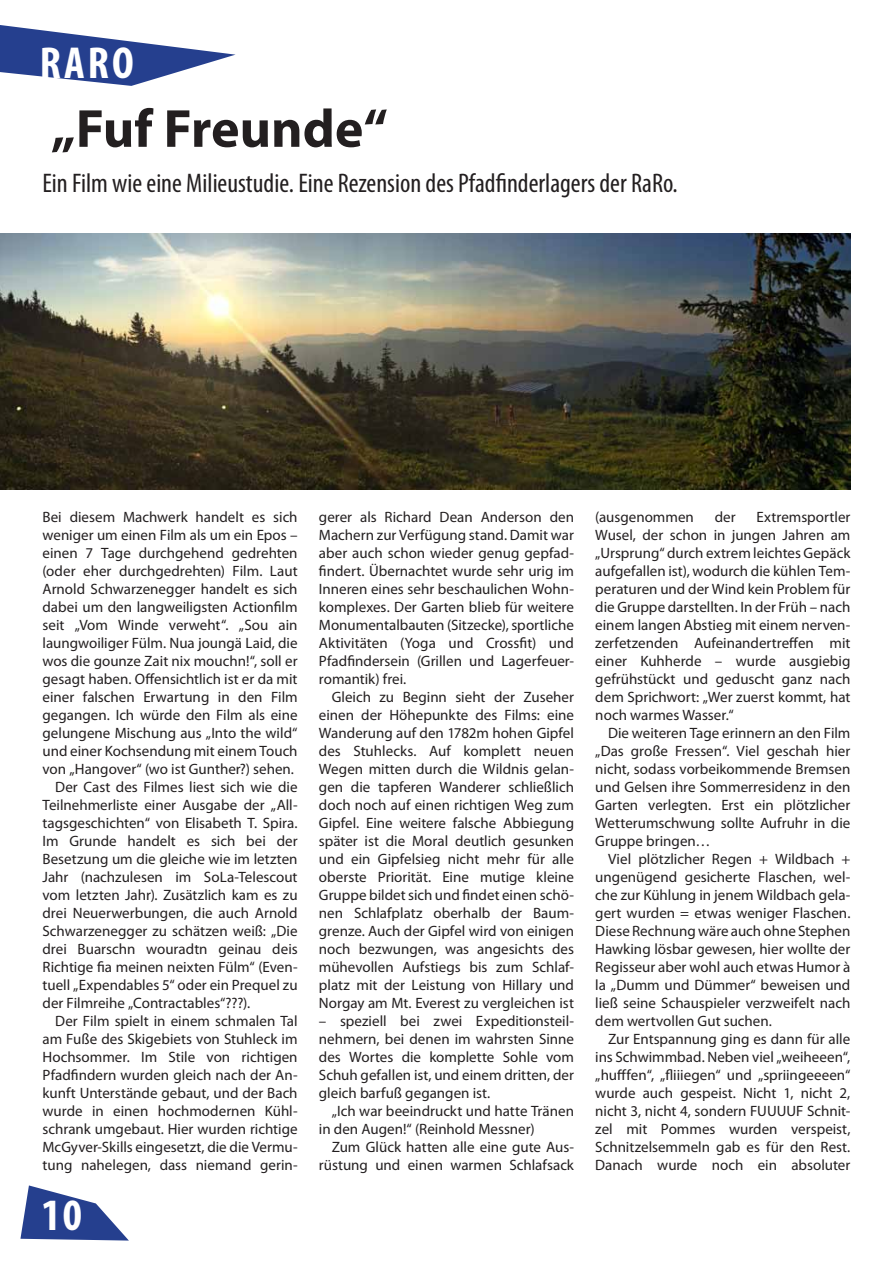
<style>
.page{position:relative;width:893px;height:1263px;background:#fff}
.page>*{position:absolute;margin:0;border:0;box-sizing:border-box;transform-origin:0 0}
.t1{font:700 54px "Myriad Pro";color:#231f20}
.t2{font:700 condensed 45px "Myriad Pro";letter-spacing:.07em;color:#fff}
.t3{font:condensed 27px "Myriad Pro";color:#231f20}
.t4{font:15px/18px "Myriad Pro";color:#231f20;text-align:justify}
</style>
<div class="page">
<svg style="left:20px;top:1185px;width:109px;height:55px"></svg>
<svg style="left:0;top:25px;width:236px;height:61px"></svg>
<img style="left:0;top:234px;width:850px;height:255px">
<h2 class="t2" style="left:40px;top:34px;width:96px">RaRo</h2>
<h1 class="t1" style="left:51px;top:93px;width:338px">„Fuf Freunde“</h1>
<h3 class="t3" style="left:43px;top:167px;width:637px">Ein Film wie eine Milieustudie. Eine Rezension des Pfadfinderlagers der RaRo.</h3>
<p class="t4" style="left:43px;top:508px;width:257px">Bei diesem Machwerk handelt es sich</p>
<p class="t4" style="left:43px;top:526px;width:257px">weniger um einen Film als um ein Epos –</p>
<p class="t4" style="left:43px;top:544px;width:257px">einen 7 Tage durchgehend gedrehten</p>
<p class="t4" style="left:43px;top:562px;width:257px">(oder eher durchgedrehten) Film. Laut</p>
<p class="t4" style="left:43px;top:580px;width:257px">Arnold Schwarzenegger handelt es sich</p>
<p class="t4" style="left:43px;top:598px;width:257px">dabei um den langweiligsten Actionfilm</p>
<p class="t4" style="left:43px;top:616px;width:257px">seit „Vom Winde verweht“. „Sou ain</p>
<p class="t4" style="left:43px;top:634px;width:257px">laungwoiliger Fülm. Nua joungä Laid, die</p>
<p class="t4" style="left:43px;top:652px;width:257px">wos die gounze Zait nix mouchn!“, soll er</p>
<p class="t4" style="left:43px;top:670px;width:257px">gesagt haben. Offensichtlich ist er da mit</p>
<p class="t4" style="left:43px;top:688px;width:257px">einer falschen Erwartung in den Film</p>
<p class="t4" style="left:43px;top:706px;width:257px">gegangen. Ich würde den Film als eine</p>
<p class="t4" style="left:43px;top:724px;width:257px">gelungene Mischung aus „Into the wild“</p>
<p class="t4" style="left:43px;top:742px;width:257px">und einer Kochsendung mit einem Touch</p>
<p class="t4" style="left:43px;top:760px;width:253px">von „Hangover“ (wo ist Gunther?) sehen.</p>
<p class="t4" style="left:55px;top:778px;width:244px">Der Cast des Filmes liest sich wie die</p>
<p class="t4" style="left:43px;top:796px;width:257px">Teilnehmerliste einer Ausgabe der „All-</p>
<p class="t4" style="left:43px;top:814px;width:257px">tagsgeschichten“ von Elisabeth T. Spira.</p>
<p class="t4" style="left:43px;top:832px;width:257px">Im Grunde handelt es sich bei der</p>
<p class="t4" style="left:43px;top:850px;width:257px">Besetzung um die gleiche wie im letzten</p>
<p class="t4" style="left:43px;top:868px;width:257px">Jahr (nachzulesen im SoLa-Telescout</p>
<p class="t4" style="left:43px;top:886px;width:257px">vom letzten Jahr). Zusätzlich kam es zu</p>
<p class="t4" style="left:43px;top:904px;width:257px">drei Neuerwerbungen, die auch Arnold</p>
<p class="t4" style="left:43px;top:922px;width:257px">Schwarzenegger zu schätzen weiß: „Die</p>
<p class="t4" style="left:43px;top:940px;width:257px">drei Buarschn wouradtn geinau deis</p>
<p class="t4" style="left:43px;top:958px;width:257px">Richtige fia meinen neixten Fülm“ (Even-</p>
<p class="t4" style="left:43px;top:976px;width:257px">tuell „Expendables 5“ oder ein Prequel zu</p>
<p class="t4" style="left:43px;top:994px;width:209px">der Filmreihe „Contractables“???).</p>
<p class="t4" style="left:55px;top:1012px;width:244px">Der Film spielt in einem schmalen Tal</p>
<p class="t4" style="left:43px;top:1030px;width:257px">am Fuße des Skigebiets von Stuhleck im</p>
<p class="t4" style="left:43px;top:1048px;width:257px">Hochsommer. Im Stile von richtigen</p>
<p class="t4" style="left:43px;top:1066px;width:257px">Pfadfindern wurden gleich nach der An-</p>
<p class="t4" style="left:43px;top:1084px;width:257px">kunft Unterstände gebaut, und der Bach</p>
<p class="t4" style="left:43px;top:1102px;width:257px">wurde in einen hochmodernen Kühl-</p>
<p class="t4" style="left:43px;top:1120px;width:257px">schrank umgebaut. Hier wurden richtige</p>
<p class="t4" style="left:43px;top:1138px;width:257px">McGyver-Skills eingesetzt, die die Vermu-</p>
<p class="t4" style="left:43px;top:1156px;width:256px">tung nahelegen, dass niemand gerin-</p>
<h2 class="t2" style="left:41px;top:1186px;width:42px">10</h2>
<p class="t4" style="left:319px;top:508px;width:257px">gerer als Richard Dean Anderson den Machern zur Verfügung stand. Damit war aber auch schon wieder genug gepfad&shy;findert. Übernachtet wurde sehr urig im Inneren eines sehr beschaulichen Wohn&shy;komplexes. Der Garten blieb für weitere Monumentalbauten (Sitzecke), sportliche Aktivitäten (Yoga und Crossfit) und Pfadfindersein (Grillen und Lagerfeuer&shy;romantik) frei.</p>
<p class="t4" style="left:319px;top:688px;width:257px;text-indent:13px">Gleich zu Beginn sieht der Zuseher einen der Höhepunkte des Films: eine Wanderung auf den 1782m hohen Gipfel des Stuhlecks. Auf komplett neuen Wegen mitten durch die Wildnis gelan&shy;gen die tapferen Wanderer schließlich doch noch auf einen richtigen Weg zum Gipfel. Eine weitere falsche Abbiegung später ist die Moral deutlich gesunken und ein Gipfelsieg nicht mehr für alle oberste Priorität. Eine mutige kleine Gruppe bildet sich und findet einen schö&shy;nen Schlafplatz oberhalb der Baum&shy;grenze. Auch der Gipfel wird von einigen noch bezwungen, was angesichts des mühevollen Aufstiegs bis zum Schlaf&shy;platz mit der Leistung von Hillary und Norgay am Mt. Everest zu vergleichen ist</p>
<p class="t4" style="left:319px;top:1012px;width:257px">– speziell bei zwei Expeditionsteil&shy;nehmern, bei denen im wahrsten Sinne des Wortes die komplette Sohle vom Schuh gefallen ist, und einem dritten, der gleich barfuß gegangen ist.</p>
<p class="t4" style="left:319px;top:1102px;width:257px;text-indent:13px">„Ich war beeindruckt und hatte Tränen in den Augen!“ (Reinhold Messner)</p>
<p class="t4" style="left:319px;top:1138px;width:257px;text-align:right">Zum Glück hatten alle eine gute Aus&shy;rüstung und einen warmen Schlafsack</p>
<p class="t4" style="left:595px;top:508px;width:257px;text-indent:161px">Extremsportler Wusel, der schon in jungen Jahren am „Ursprung“ durch extrem leichtes Gepäck aufgefallen ist), wodurch die kühlen Tem&shy;peraturen und der Wind kein Problem für die Gruppe darstellten. In der Früh – nach einem langen Abstieg mit einem nerven&shy;zerfetzenden Aufeinandertreffen mit einer Kuhherde – wurde ausgiebig gefrühstückt und geduscht ganz nach dem Sprichwort: „Wer zuerst kommt, hat noch warmes Wasser.“</p>
<p class="t4" style="left:595px;top:724px;width:257px;text-indent:13px">Die weiteren Tage erinnern an den Film „Das große Fressen“. Viel geschah hier nicht, sodass vorbeikommende Bremsen und Gelsen ihre Sommerresidenz in den Garten verlegten. Erst ein plötzlicher Wetterumschwung sollte Aufruhr in die Gruppe bringen…</p>
<p class="t4" style="left:595px;top:850px;width:257px;text-indent:13px">Viel plötzlicher Regen + Wildbach + ungenügend gesicherte Flaschen, wel&shy;che zur Kühlung in jenem Wildbach gela&shy;gert wurden = etwas weniger Flaschen.<br>Diese Rechnung wäre auch ohne Stephen Hawking lösbar gewesen, hier wollte der Regisseur aber wohl auch etwas Humor à la „Dumm und Dümmer“ beweisen und ließ seine Schauspieler verzweifelt nach dem wertvollen Gut suchen.</p>
<p class="t4" style="left:595px;top:1030px;width:257px;text-indent:13px">Zur Entspannung ging es dann für alle ins Schwimmbad. Neben viel „weiheeen“, „hufffen“, „fliiiegen“ und „spriingeeeen“ wurde auch gespeist. Nicht 1, nicht 2, nicht 3, nicht 4, sondern FUUUUF Schnit&shy;zel mit Pommes wurden verspeist, Schnitzelsemmeln gab es für den Rest.<br>Danach wurde noch ein absoluter</p>
<p class="t4" style="left:595px;top:508px;width:100px">(ausgenommen</p>
<p class="t4" style="left:715px;top:508px;width:22px">der</p>
</div>
